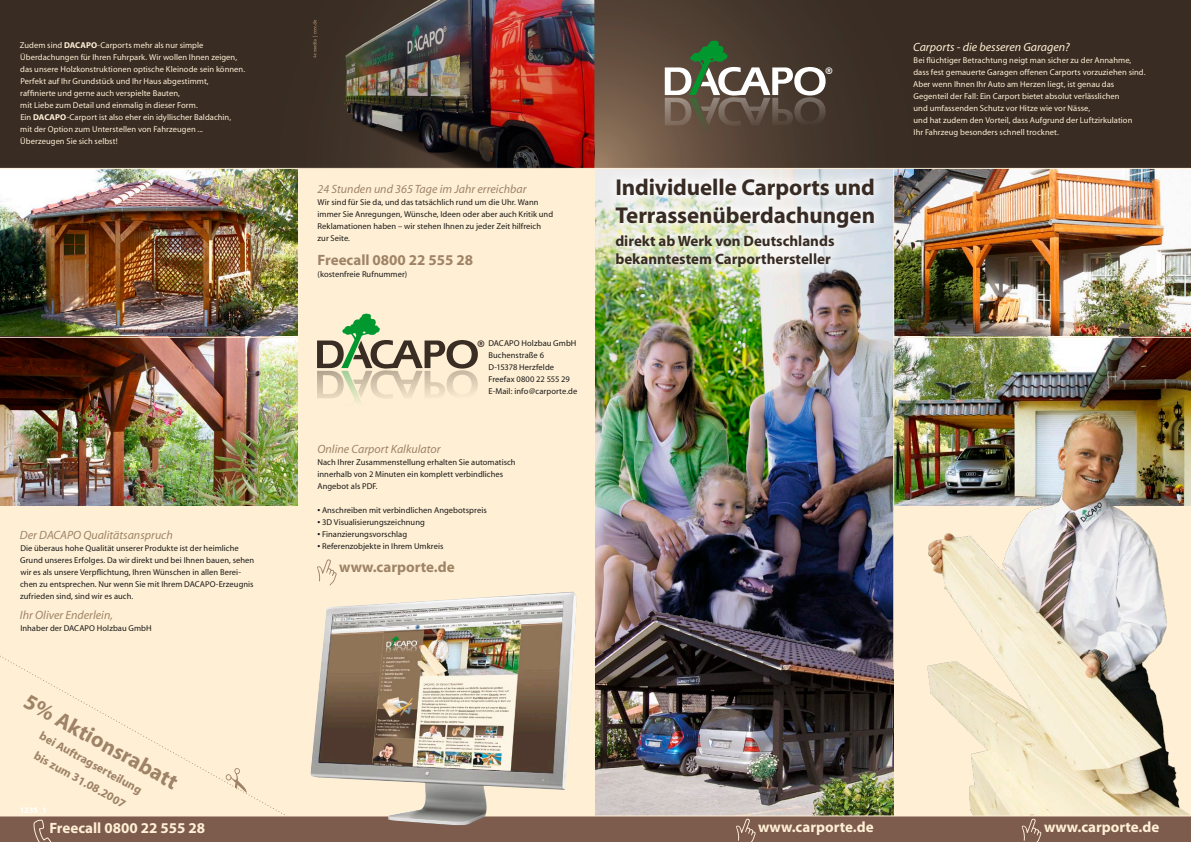
<style>
.page{position:relative;width:1191px;height:842px;background:#fff0d5}
.page>*{position:absolute;margin:0;border:0;box-sizing:border-box;transform-origin:0 0}
.t1{font:700 23px/27.6px "Myriad";letter-spacing:-.005em;color:#382b23}
.t2{font:700 22px "Myriad";color:#9f8367}
.t3{font:700 15px/18px "Myriad";color:#382b23}
.t4{font:700 15px "Myriad";color:#fff0d5}
.t5{font:700 15px "Myriad";color:#9f8367}
.t6{font:italic 12px "Myriad";color:#9f8367}
.t7{font:700 12px/20.1px "Myriad";color:#9f8367;text-align:center}
.t8{font:italic 12px "Myriad";color:#fff0d5}
.t9{font:700 9.3px "DIN";color:#fff}
.t10{font:8.5px/12px "Myriad";letter-spacing:.005em;color:#191817}
.t11{font:8.5px/12px "Myriad";letter-spacing:.005em;color:#fff0d5}
.t12{font:700 8.5px "Myriad";color:#fff}
.s1{font-weight:700}
.s2{font-family:"DIN";font-weight:700;font-size:9.3px;color:#392d24}
</style>
<div class="page">
<svg style="left:0;top:0;width:1191px;height:168px;background:#3e3127"></svg>
<svg style="left:665px;top:40px;width:160px;height:112px;background:#665e4f"></svg>
<img style="left:0;top:169px;width:298px;height:336px">
<svg style="left:0;top:655px;width:285px;height:160px"></svg>
<svg style="left:226px;top:768px;width:21px;height:25px"></svg>
<svg style="left:312px;top:20px;width:5px;height:38px"></svg>
<svg style="left:317px;top:313px;width:161px;height:90px"></svg>
<svg style="left:317px;top:559px;width:19px;height:26px"></svg>
<img style="left:894px;top:169px;width:297px;height:336px">
<img style="left:595px;top:169px;width:298px;height:375px">
<img style="left:601px;top:164px;width:328px;height:187px">
<img style="left:907px;top:407px;width:284px;height:408px">
<hr style="left:0;top:337px;width:303px;height:1px;background:#fff0d5">
<hr style="left:893px;top:337px;width:298px;height:1px;background:#fff0d5">
<hr style="left:893px;top:168px;width:1px;height:654px;background:#fff0d5">
<img style="left:338px;top:0;width:256px;height:168px">
<img style="left:344px;top:0;width:152px;height:163px">
<hr style="left:0;top:168px;width:1191px;height:1px;background:#fff0d5">
<img style="left:595px;top:544px;width:298px;height:271px">
<div style="left:0;top:816px;width:1191px;height:26px;background:#7d5b4d"></div>
<svg style="left:736px;top:819px;width:19px;height:23px"></svg>
<svg style="left:33px;top:819px;width:19px;height:23px"></svg>
<svg style="left:1021px;top:819px;width:20px;height:23px"></svg>
<img style="left:311px;top:592px;width:265px;height:233px">
<p class="t11" style="left:20px;top:39px;width:227px">Zudem sind <span class="s1">DACAPO</span>-Carports mehr als nur simple Überdachungen für Ihren Fuhrpark. Wir wollen Ihnen zeigen, das unsere Holzkonstruktionen optische Kleinode sein können.<br>Perfekt auf Ihr Grundstück und Ihr Haus abgestimmt, raffinierte und gerne auch verspielte Bauten,<br>mit Liebe zum Detail und einmalig in dieser Form.<br>Ein <span class="s1">DACAPO</span>-Carport ist also eher ein idyllischer Baldachin,<br>mit der Option zum Unterstellen von Fahrzeugen ...<br>Überzeugen Sie sich selbst!</p>
<h3 class="t6" style="left:20px;top:529px;width:154px">Der DACAPO Qualitätsanspruch</h3>
<p class="t10" style="left:20px;top:543px;width:236px">Die überaus hohe Qualität unserer Produkte ist der heimliche Grund unseres Erfolges. Da wir direkt und bei Ihnen bauen, sehen wir es als unsere Verpflichtung, Ihren Wünschen in allen Berei&shy;chen zu entsprechen. Nur wenn Sie mit Ihrem DACAPO-Erzeugnis zufrieden sind, sind wir es auch.</p>
<h3 class="t6" style="left:20px;top:609px;width:94px">Ihr Oliver Enderlein,</h3>
<p class="t10" style="left:20px;top:623px;width:133px">Inhaber der DACAPO Holzbau GmbH</p>
<h2 class="t2" style="left:31px;top:690px;width:173px;rotate:29deg">5% Aktionsrabatt</h2>
<h3 class="t7" style="left:45px;top:726px;width:117px;rotate:29deg">bei Auftragserteilung bis zum 31.08.2007</h3>
<p class="t12" style="left:20px;top:805px;width:29px">1235_1</p>
<p class="t9" style="left:825px;top:64px;width:9px">®</p>
<h3 class="t6" style="left:317px;top:183px;width:210px">24 Stunden und 365 Tage im Jahr erreichbar</h3>
<p class="t10" style="left:317px;top:196px;width:237px">Wir sind für Sie da, und das tatsächlich rund um die Uhr. Wann immer Sie Anregungen, Wünsche, Ideen oder aber auch Kritik und Reklamationen haben – wir stehen Ihnen zu jeder Zeit hilfreich zur Seite.</p>
<h3 class="t5" style="left:317px;top:252px;width:157px">Freecall 0800 22 555 28</h3>
<p class="t10" style="left:317px;top:269px;width:91px">(kostenfreie Rufnummer)</p>
<p class="t10" style="left:477px;top:338px;width:101px"><span class="s2">®</span> DACAPO Holzbau GmbH</p>
<p class="t10" style="left:488px;top:350px;width:90px">Buchenstraße 6<br>D-15378 Herzfelde<br>Freefax 0800 22 555 29<br>E-Mail: info@carporte.de</p>
<h3 class="t6" style="left:317px;top:443px;width:125px">Online Carport Kalkulator</h3>
<p class="t10" style="left:317px;top:456px;width:200px">Nach Ihrer Zusammenstellung erhalten Sie automatisch innerhalb von 2 Minuten ein komplett verbindliches<br>Angebot als PDF.</p>
<p class="t10" style="left:317px;top:504px;width:171px"><span class="s1">•</span> Anschreiben mit verbindlichen Angebotspreis</p>
<p class="t10" style="left:317px;top:516px;width:109px"><span class="s1">•</span> 3D Visualisierungszeichnung</p>
<p class="t10" style="left:317px;top:528px;width:91px"><span class="s1">•</span> Finanzierungsvorschlag</p>
<p class="t10" style="left:317px;top:540px;width:127px"><span class="s1">•</span> Referenzobjekte in Ihrem Umkreis</p>
<h3 class="t5" style="left:339px;top:560px;width:117px">www.carporte.de</h3>
<h1 class="t1" style="left:615px;top:174px;width:261px">Individuelle Carports und<br>Terrassenüberdachungen</h1>
<h3 class="t3" style="left:615px;top:233px;width:221px">direkt ab Werk von Deutschlands bekanntestem Carporthersteller</h3>
<h3 class="t8" style="left:913px;top:41px;width:158px">Carports - die besseren Garagen?</h3>
<p class="t11" style="left:913px;top:54px;width:234px">Bei flüchtiger Betrachtung neigt man sicher zu der Annahme, dass fest gemauerte Garagen offenen Carports vorzuziehen sind.<br>Aber wenn Ihnen Ihr Auto am Herzen liegt, ist genau das Gegenteil der Fall: Ein Carport bietet absolut verlässlichen<br>und umfassenden Schutz vor Hitze wie vor Nässe,<br>und hat zudem den Vorteil, dass Aufgrund der Luftzirkulation<br>Ihr Fahrzeug besonders schnell trocknet.</p>
<h3 class="t4" style="left:49px;top:821px;width:157px">Freecall 0800 22 555 28</h3>
<h3 class="t4" style="left:758px;top:819px;width:117px">www.carporte.de</h3>
<h3 class="t4" style="left:1044px;top:819px;width:117px">www.carporte.de</h3>
</div>
